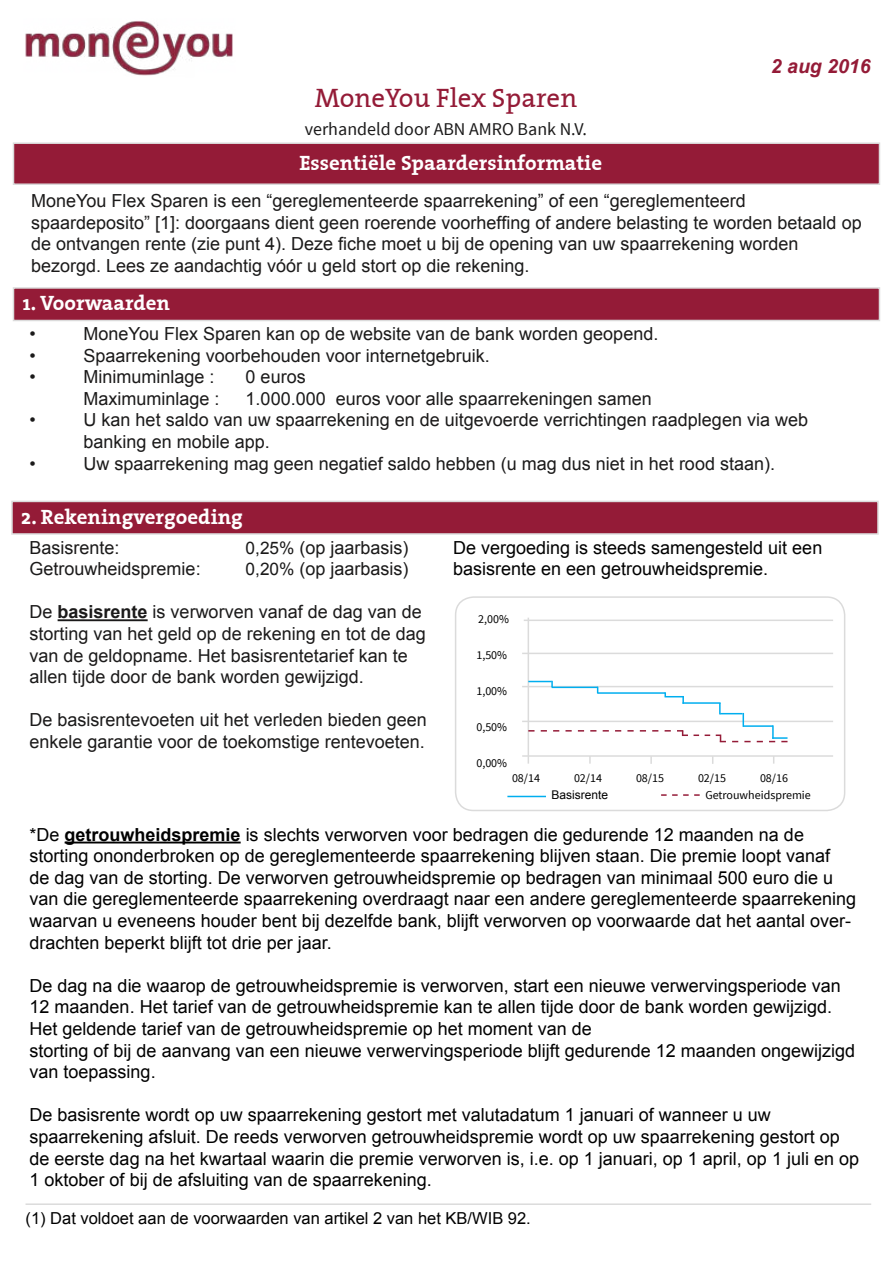
<style>
.page{position:relative;width:893px;height:1263px;background:#fff}
.page>*{position:absolute;margin:0;border:0;box-sizing:border-box;transform-origin:0 0}
.t1{font:27px "The Serif";color:#941b37}
.t2{font:700 21px "The Serif";color:#fff}
.t3{font:italic 700 19.5px "Arial";color:#941b37}
.t4{font:18px/21.6px "Arial";color:#000}
.t5{font:18px/21.6px "Arial";color:#1b1a1a}
.t6{font:18px "Source Sans Pro";color:#1b1a1a}
.t7{font:16.5px "Arial";color:#000}
.t8{font:12px "Source Sans Pro";color:#000}
.t9{font:12px "Arial";color:#000}
.s1{font-size:17.25px}
.s2{font-weight:700}
</style>
<div class="page">
<div style="left:14px;top:143px;width:865px;height:41px;background:#941b37"></div>
<div style="left:13px;top:142px;width:867px;height:43px;border:2px solid #dbdbdb"></div>
<div style="left:14px;top:288px;width:865px;height:32px;background:#941b37"></div>
<div style="left:13px;top:287px;width:867px;height:34px;border:2px solid #dbdbdb"></div>
<div style="left:12px;top:501px;width:866px;height:33px;background:#941b37"></div>
<div style="left:11px;top:501px;width:868px;height:34px;border:2px solid #dbdbdb"></div>
<hr style="left:26px;top:1203px;width:845px;height:2px;background:#dbdbdb">
<hr style="left:58px;top:619px;width:90px;height:2px;background:#1b1a1a">
<hr style="left:65px;top:841px;width:176px;height:2px;background:#000">
<svg style="left:661px;top:794px;width:39px;height:2px"></svg>
<hr style="left:507px;top:796px;width:39px;height:1px;background:#00aeef">
<div style="left:455px;top:596px;width:390px;height:215px;border:2px solid #dbdbdb;border-radius:18px"></div>
<hr style="left:528px;top:618px;width:1px;height:146px;background:#dbdbdb">
<hr style="left:522px;top:755px;width:311px;height:2px;background:#dbdbdb">
<svg style="left:589px;top:757px;width:2px;height:7px"></svg>
<hr style="left:522px;top:721px;width:311px;height:1px;background:#dbdbdb">
<hr style="left:522px;top:686px;width:311px;height:1px;background:#dbdbdb">
<hr style="left:522px;top:653px;width:311px;height:1px;background:#dbdbdb">
<svg style="left:650px;top:757px;width:2px;height:7px"></svg>
<hr style="left:524px;top:619px;width:309px;height:2px;background:#dbdbdb">
<svg style="left:528px;top:681px;width:259px;height:61px"></svg>
<img style="left:25px;top:21px;width:208px;height:55px">
<h1 class="t1" style="left:315px;top:83px;width:264px">MoneYou Flex Sparen</h1>
<p class="t6" style="left:305px;top:118px;width:284px">verhandeld door ABN AMRO Bank N.V.</p>
<p class="t2" style="left:299px;top:151px;width:304px">Essentiële Spaardersinformatie</p>
<p class="t3" style="left:771px;top:53px;width:101px">2 aug 2016</p>
<p class="t5" style="left:31px;top:190px;width:832px">MoneYou Flex Sparen is een “gereglementeerde spaarrekening” of een “gereglementeerd spaardeposito” [1]: doorgaans dient geen roerende voorheffing of andere belasting te worden betaald op de ontvangen rente (zie punt 4). Deze fiche moet u bij de opening van uw spaarrekening worden bezorgd. Lees ze aandachtig vóór u geld stort op die rekening.</p>
<p class="t2" style="left:23px;top:291px;width:149px">1. Voorwaarden</p>
<p class="t5" style="left:30px;top:323px;width:8px">•</p>
<p class="t5" style="left:84px;top:323px;width:576px">MoneYou Flex Sparen kan op de website van de bank worden geopend.</p>
<p class="t5" style="left:30px;top:345px;width:8px">•</p>
<p class="t5" style="left:84px;top:345px;width:408px">Spaarrekening voorbehouden voor internetgebruik.</p>
<p class="t5" style="left:30px;top:366px;width:8px">•</p>
<p class="t5" style="left:84px;top:366px;width:133px">Minimuminlage :</p>
<p class="t5" style="left:246px;top:366px;width:62px">0 euros</p>
<p class="t5" style="left:84px;top:388px;width:138px">Maximuminlage :</p>
<p class="t5" style="left:246px;top:388px;width:408px">1.000.000 euros voor alle spaarrekeningen samen</p>
<p class="t5" style="left:30px;top:410px;width:8px">•</p>
<p class="t5" style="left:84px;top:410px;width:726px">U kan het saldo van uw spaarrekening en de uitgevoerde verrichtingen raadplegen via web banking en mobile app.</p>
<p class="t5" style="left:30px;top:453px;width:8px">•</p>
<p class="t5" style="left:84px;top:453px;width:693px">Uw spaarrekening mag geen negatief saldo hebben (u mag dus niet in het rood staan).</p>
<p class="t2" style="left:21px;top:505px;width:223px">2. Rekeningvergoeding</p>
<p class="t5" style="left:30px;top:537px;width:92px">Basisrente:</p>
<p class="t5" style="left:246px;top:537px;width:164px"><span class="s1">0,25%</span> (op jaarbasis)</p>
<p class="t5" style="left:30px;top:558px;width:173px">Getrouwheidspremie:</p>
<p class="t5" style="left:246px;top:558px;width:164px"><span class="s1">0,20%</span> (op jaarbasis)</p>
<p class="t5" style="left:30px;top:601px;width:398px">De <span class="s2">basisrente</span> is verworven vanaf de dag van de storting van het geld op de rekening en tot de dag van de geldopname. Het basisrentetarief kan te allen tijde door de bank worden gewijzigd.</p>
<p class="t5" style="left:30px;top:709px;width:399px">De basisrentevoeten uit het verleden bieden geen enkele garantie voor de toekomstige rentevoeten.</p>
<p class="t4" style="left:453px;top:537px;width:371px">De vergoeding is steeds samengesteld uit een basisrente en een getrouwheidspremie.</p>
<p class="t8" style="left:478px;top:611px;width:32px">2,00%</p>
<p class="t8" style="left:476px;top:647px;width:32px">1,50%</p>
<p class="t8" style="left:476px;top:683px;width:32px">1,00%</p>
<p class="t8" style="left:476px;top:719px;width:32px">0,50%</p>
<p class="t8" style="left:476px;top:755px;width:32px">0,00%</p>
<p class="t8" style="left:512px;top:770px;width:30px">08/14</p>
<p class="t8" style="left:574px;top:770px;width:30px">02/14</p>
<p class="t8" style="left:636px;top:770px;width:30px">08/15</p>
<p class="t8" style="left:698px;top:770px;width:30px">02/15</p>
<p class="t8" style="left:760px;top:770px;width:30px">08/16</p>
<p class="t9" style="left:552px;top:787px;width:58px">Basisrente</p>
<p class="t8" style="left:705px;top:788px;width:107px">Getrouwheidspremie</p>
<p class="t4" style="left:30px;top:824px;width:828px">*De <span class="s2">getrouwheidspremie</span> is slechts verworven voor bedragen die gedurende 12 maanden na de storting ononderbroken op de gereglementeerde spaarrekening blijven staan. Die premie loopt vanaf<br>de dag van de storting. De verworven getrouwheidspremie op bedragen van minimaal 500 euro die u van die gereglementeerde spaarrekening overdraagt naar een andere gereglementeerde spaarrekening waarvan u eveneens houder bent bij dezelfde bank, blijft verworven op voorwaarde dat het aantal over&shy;drachten beperkt blijft tot drie per jaar.</p>
<p class="t4" style="left:30px;top:975px;width:827px">De dag na die waarop de getrouwheidspremie is verworven, start een nieuwe verwervingsperiode van 12 maanden. Het tarief van de getrouwheidspremie kan te allen tijde door de bank worden gewijzigd.<br>Het geldende tarief van de getrouwheidspremie op het moment van de<br>storting of bij de aanvang van een nieuwe verwervingsperiode blijft gedurende 12 maanden ongewijzigd van toepassing.</p>
<p class="t4" style="left:30px;top:1104px;width:831px">De basisrente wordt op uw spaarrekening gestort met valutadatum 1 januari of wanneer u uw spaarrekening afsluit. De reeds verworven getrouwheidspremie wordt op uw spaarrekening gestort op de eerste dag na het kwartaal waarin die premie verworven is, i.e. op 1 januari, op 1 april, op 1 juli en op 1 oktober of bij de afsluiting van de spaarrekening.</p>
<p class="t7" style="left:26px;top:1207px;width:507px">(1) Dat voldoet aan de voorwaarden van artikel 2 van het KB/WIB 92.</p>
</div>
